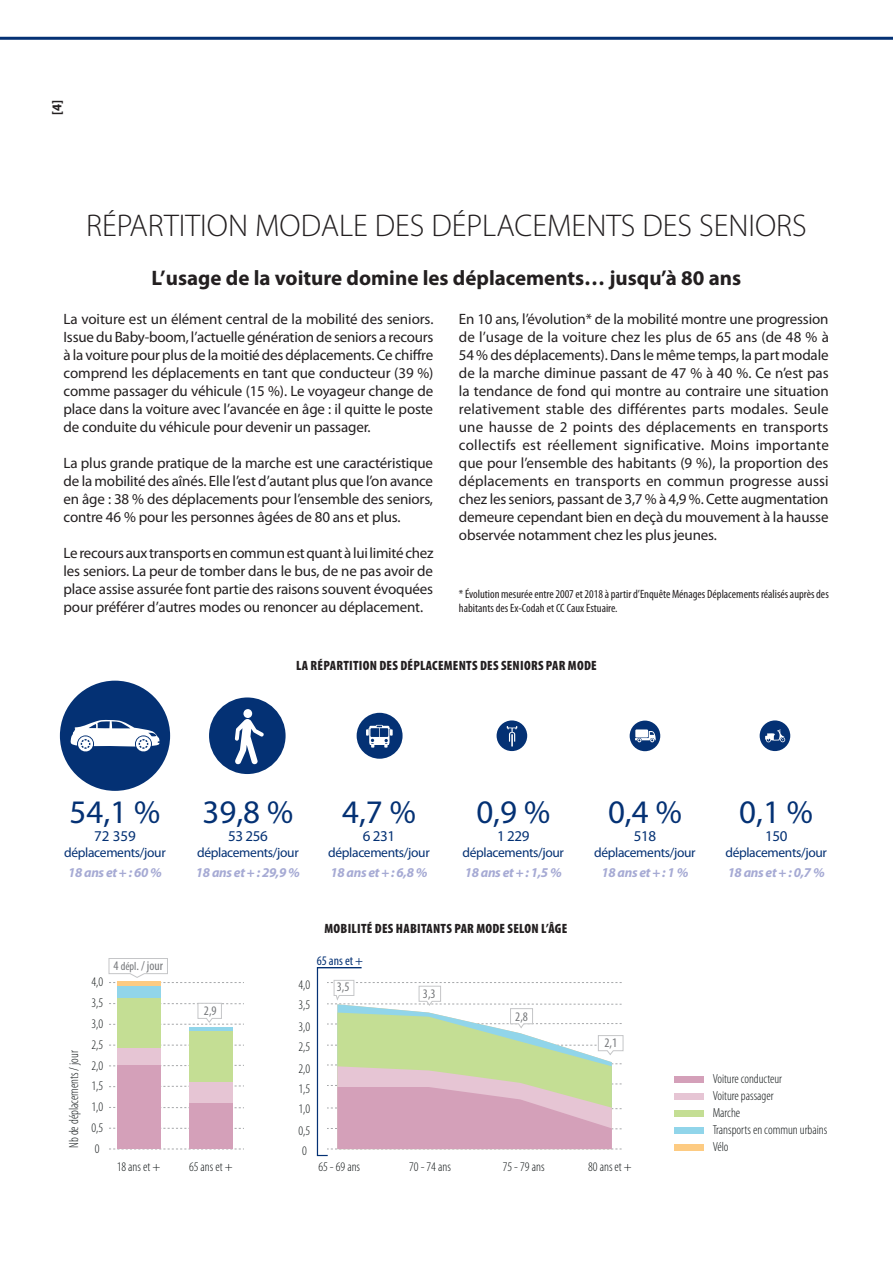
<style>
.page{position:relative;width:893px;height:1263px;background:#fff}
.page>*{position:absolute;margin:0;border:0;box-sizing:border-box;transform-origin:0 0}
.chiffre_clé_bleu{font:33px "Myriad Pro";color:#043174}
.titre1{font:300 31.5px "Myriad Pro";color:#231f20}
.titre2{font:700 21px "Myriad Pro";color:#231f20}
.texte{font:15px/18px "Myriad Pro";letter-spacing:-.01em;color:#231f20;text-align:justify}
.chiffre_clé_bleu-2{font:15px "Myriad Pro";letter-spacing:-.025em;color:#043174}
.chiffre_clé_bleu-3{font:13.5px "Myriad Pro";letter-spacing:-.025em;color:#043174}
.titre_graph_tableau{font:900 condensed 13.5px "Myriad Pro";letter-spacing:.02em;color:#231f20}
.chiffre_clé_bleu-4{font:italic 700 13.5px "Myriad Pro";letter-spacing:-.025em;color:#a6aad4}
.t1{font:700 semi-condensed 13.5px "Myriad Pro";color:#231f20}
.t2{font:300 condensed 13.2px "Myriad Pro";color:#121718}
.t3{font:300 condensed 13.05px/17.1px "Myriad Pro";color:#121718}
.t4{font:condensed 13.05px "Myriad Pro";color:#76787b}
.t5{font:condensed 13.05px "Myriad Pro";color:#043174}
.legende{font:condensed 12px/14.4px "Myriad Pro";color:#231f20}
.s1{font-size:11.7px}
</style>
<div class="page">
<hr style="left:0;top:37px;width:893px;height:3px;background:#043174">
<div style="left:630px;top:720px;width:30px;height:31px;background:#043174;border-radius:50%"></div>
<svg style="left:635px;top:729px;width:21px;height:13px"></svg>
<div style="left:209px;top:697px;width:77px;height:77px;background:#043174;border-radius:50%"></div>
<svg style="left:235px;top:709px;width:29px;height:55px"></svg>
<div style="left:357px;top:713px;width:46px;height:46px;background:#043174;border-radius:50%"></div>
<svg style="left:366px;top:725px;width:27px;height:23px"></svg>
<div style="left:497px;top:720px;width:30px;height:31px;background:#043174;border-radius:50%"></div>
<svg style="left:507px;top:726px;width:10px;height:20px"></svg>
<div style="left:760px;top:720px;width:30px;height:31px;background:#043174;border-radius:50%"></div>
<svg style="left:765px;top:729px;width:20px;height:13px"></svg>
<div style="left:60px;top:681px;width:110px;height:110px;background:#043174;border-radius:50%"></div>
<svg style="left:70px;top:720px;width:90px;height:32px"></svg>
<div style="left:675px;top:1076px;width:29px;height:6px;background:#d4a0b9"></div>
<div style="left:675px;top:1093px;width:29px;height:6px;background:#e6c5d4"></div>
<div style="left:675px;top:1127px;width:29px;height:6px;background:#91d5ea"></div>
<div style="left:675px;top:1144px;width:29px;height:6px;background:#fdcb82"></div>
<div style="left:675px;top:1110px;width:29px;height:6px;background:#c4de94"></div>
<svg style="left:109px;top:958px;width:514px;height:198px"></svg>
<hr style="left:117px;top:982px;width:43px;height:4px;background:#fdcb82">
<div style="left:117px;top:986px;width:43px;height:12px;background:#91d5ea"></div>
<div style="left:117px;top:998px;width:43px;height:50px;background:#c4de94"></div>
<div style="left:117px;top:1048px;width:43px;height:17px;background:#e6c5d4"></div>
<div style="left:117px;top:1065px;width:43px;height:83px;background:#d4a0b9"></div>
<svg style="left:189px;top:1028px;width:44px;height:4px"></svg>
<div style="left:189px;top:1032px;width:44px;height:50px;background:#c4de94"></div>
<div style="left:189px;top:1082px;width:44px;height:21px;background:#e6c5d4"></div>
<div style="left:189px;top:1103px;width:44px;height:45px;background:#d4a0b9"></div>
<p class="t1" style="left:48px;top:115px;width:16px;rotate:-90deg">[4]</p>
<p class="titre1" style="left:86px;top:207px;width:722px">RÉPARTITION MODALE DES DÉPLACEMENTS DES SENIORS</p>
<p class="titre2" style="left:152px;top:264px;width:591px">L’usage de la voiture domine les déplacements… jusqu’à 80 ans</p>
<p class="texte" style="left:64px;top:310px;width:371px">La voiture est un élément central de la mobilité des seniors.<br>Issue du Baby-boom, l’actuelle génération de seniors a recours à la voiture pour plus de la moitié des déplacements. Ce chiffre comprend les déplacements en tant que conducteur (39 %) comme passager du véhicule (15 %). Le voyageur change de place dans la voiture avec l’avancée en âge : il quitte le poste de conduite du véhicule pour devenir un passager.</p>
<p class="texte" style="left:64px;top:454px;width:371px">La plus grande pratique de la marche est une caractéristique de la mobilité des aînés. Elle l’est d’autant plus que l’on avance en âge : 38 % des déplacements pour l’ensemble des seniors, contre 46 % pour les personnes âgées de 80 ans et plus.</p>
<p class="texte" style="left:64px;top:544px;width:371px">Le recours aux transports en commun est quant à lui limité chez les seniors. La peur de tomber dans le bus, de ne pas avoir de place assise assurée font partie des raisons souvent évoquées pour préférer d’autres modes ou renoncer au déplacement.</p>
<p class="texte" style="left:459px;top:310px;width:371px">En 10 ans, l’évolution* de la mobilité montre une progression de l’usage de la voiture chez les plus de 65 ans (de 48 % à 54 % des déplacements). Dans le même temps, la part modale de la marche diminue passant de 47 % à 40 %. Ce n’est pas la tendance de fond qui montre au contraire une situation relativement stable des différentes parts modales. Seule une hausse de 2 points des déplacements en transports collectifs est réellement significative. Moins importante que pour l’ensemble des habitants (9 %), la proportion des déplacements en transports en commun progresse aussi chez les seniors, passant de 3,7 % à 4,9 %. Cette augmentation demeure cependant bien en deçà du mouvement à la hausse observée notamment chez les plus jeunes.</p>
<p class="legende" style="left:459px;top:587px;width:371px">* Évolution mesurée entre 2007 et 2018 à partir d’Enquête Ménages Déplacements réalisés auprès des habitants des Ex-Codah et CC Caux Estuaire.</p>
<p class="titre_graph_tableau" style="left:296px;top:657px;width:302px">LA RÉPARTITION DES DÉPLACEMENTS DES SENIORS PAR MODE</p>
<p class="chiffre_clé_bleu" style="left:70px;top:791px;width:92px">54,1 %</p>
<p class="chiffre_clé_bleu-2" style="left:94px;top:826px;width:43px">72 359</p>
<p class="chiffre_clé_bleu-3" style="left:64px;top:844px;width:103px">déplacements/jour</p>
<p class="chiffre_clé_bleu-4" style="left:68px;top:864px;width:95px">18 ans et + : 60 %</p>
<p class="chiffre_clé_bleu" style="left:203px;top:791px;width:92px">39,8 %</p>
<p class="chiffre_clé_bleu-2" style="left:228px;top:826px;width:41px">53 256</p>
<p class="chiffre_clé_bleu-3" style="left:197px;top:844px;width:103px">déplacements/jour</p>
<p class="chiffre_clé_bleu-4" style="left:196px;top:864px;width:106px">18 ans et + : 29,9 %</p>
<p class="chiffre_clé_bleu" style="left:342px;top:791px;width:75px">4,7 %</p>
<p class="chiffre_clé_bleu-2" style="left:363px;top:826px;width:34px">6 231</p>
<p class="chiffre_clé_bleu-3" style="left:328px;top:844px;width:103px">déplacements/jour</p>
<p class="chiffre_clé_bleu-4" style="left:330px;top:864px;width:99px">18 ans et + : 6,8 %</p>
<p class="chiffre_clé_bleu" style="left:476px;top:791px;width:75px">0,9 %</p>
<p class="chiffre_clé_bleu-2" style="left:497px;top:826px;width:34px">1 229</p>
<p class="chiffre_clé_bleu-3" style="left:462px;top:844px;width:103px">déplacements/jour</p>
<p class="chiffre_clé_bleu-4" style="left:465px;top:864px;width:99px">18 ans et + : 1,5 %</p>
<p class="chiffre_clé_bleu" style="left:608px;top:791px;width:75px">0,4 %</p>
<p class="chiffre_clé_bleu-2" style="left:634px;top:826px;width:24px">518</p>
<p class="chiffre_clé_bleu-3" style="left:594px;top:844px;width:103px">déplacements/jour</p>
<p class="chiffre_clé_bleu-4" style="left:601px;top:864px;width:88px">18 ans et + : 1 %</p>
<p class="titre_graph_tableau" style="left:324px;top:920px;width:244px">MOBILITÉ DES HABITANTS PAR MODE SELON L’ÂGE</p>
<p class="t4" style="left:114px;top:958px;width:51px">4 <span class="s1">dépl</span>. / jour</p>
<p class="t5" style="left:317px;top:952px;width:48px">65 ans et +</p>
<p class="t3" style="left:91px;top:974px;width:13px">4,0</p>
<p class="t3" style="left:91px;top:994px;width:13px">3,5</p>
<p class="t3" style="left:91px;top:1016px;width:13px">3,0</p>
<p class="t4" style="left:204px;top:1003px;width:14px">2,9</p>
<p class="t3" style="left:299px;top:976px;width:13px">4,0</p>
<p class="t3" style="left:299px;top:996px;width:13px">3,5</p>
<p class="t3" style="left:299px;top:1018px;width:13px">3,0</p>
<p class="t4" style="left:337px;top:978px;width:14px">3,5</p>
<p class="t4" style="left:423px;top:986px;width:14px">3,3</p>
<p class="t4" style="left:515px;top:1008px;width:14px">2,8</p>
<p class="t2" style="left:67px;top:1148px;width:99px;rotate:-90deg">Nb de déplacements / jour</p>
<p class="t3" style="left:91px;top:1036px;width:13px">2,5</p>
<p class="t3" style="left:91px;top:1058px;width:13px">2,0</p>
<p class="t3" style="left:91px;top:1078px;width:13px">1,5</p>
<p class="t3" style="left:91px;top:1098px;width:13px">1,0</p>
<p class="t3" style="left:91px;top:1120px;width:13px">0,5</p>
<p class="t3" style="left:95px;top:1140px;width:6px">0</p>
<p class="t3" style="left:299px;top:1038px;width:13px">2,5</p>
<p class="t3" style="left:299px;top:1060px;width:13px">2,0</p>
<p class="t3" style="left:299px;top:1080px;width:13px">1,5</p>
<p class="t3" style="left:299px;top:1100px;width:13px">1,0</p>
<p class="t3" style="left:299px;top:1122px;width:13px">0,5</p>
<p class="t3" style="left:302px;top:1142px;width:6px">0</p>
<p class="t4" style="left:604px;top:1035px;width:14px">2,1</p>
<p class="t3" style="left:117px;top:1159px;width:45px">18 ans et +</p>
<p class="t3" style="left:189px;top:1159px;width:45px">65 ans et +</p>
<p class="t3" style="left:318px;top:1159px;width:43px">65 - 69 ans</p>
<p class="t3" style="left:409px;top:1159px;width:43px">70 - 74 ans</p>
<p class="t3" style="left:503px;top:1159px;width:43px">75 - 79 ans</p>
<p class="t3" style="left:588px;top:1159px;width:45px">80 ans et +</p>
<p class="chiffre_clé_bleu" style="left:739px;top:791px;width:75px">0,1 %</p>
<p class="chiffre_clé_bleu-2" style="left:765px;top:826px;width:24px">150</p>
<p class="chiffre_clé_bleu-3" style="left:725px;top:844px;width:103px">déplacements/jour</p>
<p class="chiffre_clé_bleu-4" style="left:728px;top:864px;width:99px">18 ans et + : 0,7 %</p>
<p class="t3" style="left:713px;top:1070px;width:71px">Voiture conducteur<br>Voiture passager</p>
<p class="t3" style="left:713px;top:1121px;width:116px">Transports en commun urbains</p>
<p class="t3" style="left:713px;top:1104px;width:29px">Marche</p>
<p class="t3" style="left:713px;top:1138px;width:17px">Vélo</p>
</div>
